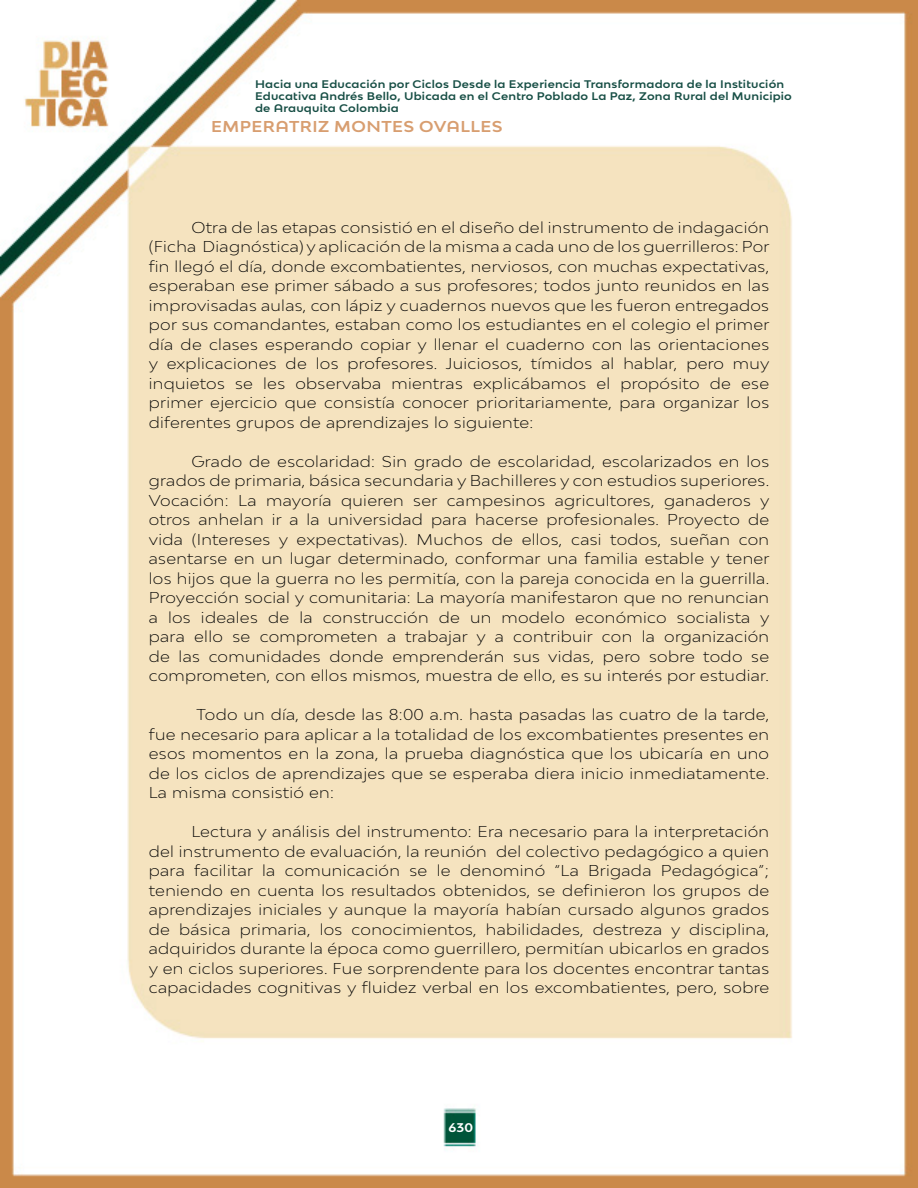
<style>
.page{position:relative;width:918px;height:1188px;background:#fff}
.page>*{position:absolute;margin:0;border:0;box-sizing:border-box;transform-origin:0 0}
.t1{font:300 expanded 15px/19.5px "Bw Modelica";letter-spacing:.02em;color:#000;text-align:justify}
.t2{font:700 expanded 15px "Bw Modelica SS01";letter-spacing:.03em;color:#d89e70}
.t3{font:700 expanded 12px "Bw Modelica SS01";color:#fff}
.t4{font:700 expanded 10.5px/12px "Bw Modelica SS01";letter-spacing:.02em;color:#184f46}
</style>
<div class="page">
<img style="left:0;top:0;width:918px;height:1188px">
<p class="t4" style="left:255px;top:78px;width:538px">Hacia una Educación por Ciclos Desde la Experiencia Transformadora de la Institución<br>Educativa Andrés Bello, Ubicada en el Centro Poblado La Paz, Zona Rural del Municipio de Arauquita Colombia</p>
<p class="t2" style="left:211px;top:117px;width:293px">EMPERATRIZ MONTES OVALLES</p>
<p class="t1" style="left:149px;top:217px;width:622px;text-indent:43px">Otra de las etapas consistió en el diseño del instrumento de indagación (Ficha Diagnóstica) y aplicación de la misma a cada uno de los guerrilleros: Por fin llegó el día, donde excombatientes, nerviosos, con muchas expectativas, esperaban ese primer sábado a sus profesores; todos junto reunidos en las improvisadas aulas, con lápiz y cuadernos nuevos que les fueron entregados por sus comandantes, estaban como los estudiantes en el colegio el primer día de clases esperando copiar y llenar el cuaderno con las orientaciones y explicaciones de los profesores. Juiciosos, tímidos al hablar, pero muy inquietos se les observaba mientras explicábamos el propósito de ese primer ejercicio que consistía conocer prioritariamente, para organizar los diferentes grupos de aprendizajes lo siguiente:</p>
<p class="t1" style="left:149px;top:451px;width:622px;text-indent:43px">Grado de escolaridad: Sin grado de escolaridad, escolarizados en los grados de primaria, básica secundaria y Bachilleres y con estudios superiores.<br>Vocación: La mayoría quieren ser campesinos agricultores, ganaderos y otros anhelan ir a la universidad para hacerse profesionales. Proyecto de vida (Intereses y expectativas). Muchos de ellos, casi todos, sueñan con asentarse en un lugar determinado, conformar una familia estable y tener los hijos que la guerra no les permitía, con la pareja conocida en la guerrilla.<br>Proyección social y comunitaria: La mayoría manifestaron que no renuncian a los ideales de la construcción de un modelo económico socialista y para ello se comprometen a trabajar y a contribuir con la organización de las comunidades donde emprenderán sus vidas, pero sobre todo se comprometen, con ellos mismos, muestra de ello, es su interés por estudiar.</p>
<p class="t1" style="left:149px;top:705px;width:622px;text-indent:48px">Todo un día, desde las 8:00 a.m. hasta pasadas las cuatro de la tarde, fue necesario para aplicar a la totalidad de los excombatientes presentes en esos momentos en la zona, la prueba diagnóstica que los ubicaría en uno de los ciclos de aprendizajes que se esperaba diera inicio inmediatamente.<br>La misma consistió en:</p>
<p class="t1" style="left:149px;top:822px;width:622px;text-indent:43px">Lectura y análisis del instrumento: Era necesario para la interpretación del instrumento de evaluación, la reunión del colectivo pedagógico a quien para facilitar la comunicación se le denominó “La Brigada Pedagógica”; teniendo en cuenta los resultados obtenidos, se definieron los grupos de aprendizajes iniciales y aunque la mayoría habían cursado algunos grados de básica primaria, los conocimientos, habilidades, destreza y disciplina, adquiridos durante la época como guerrillero, permitían ubicarlos en grados y en ciclos superiores. Fue sorprendente para los docentes encontrar tantas capacidades cognitivas y fluidez verbal en los excombatientes, pero, sobre</p>
<p class="t3" style="left:449px;top:1119px;width:26px">630</p>
</div>
